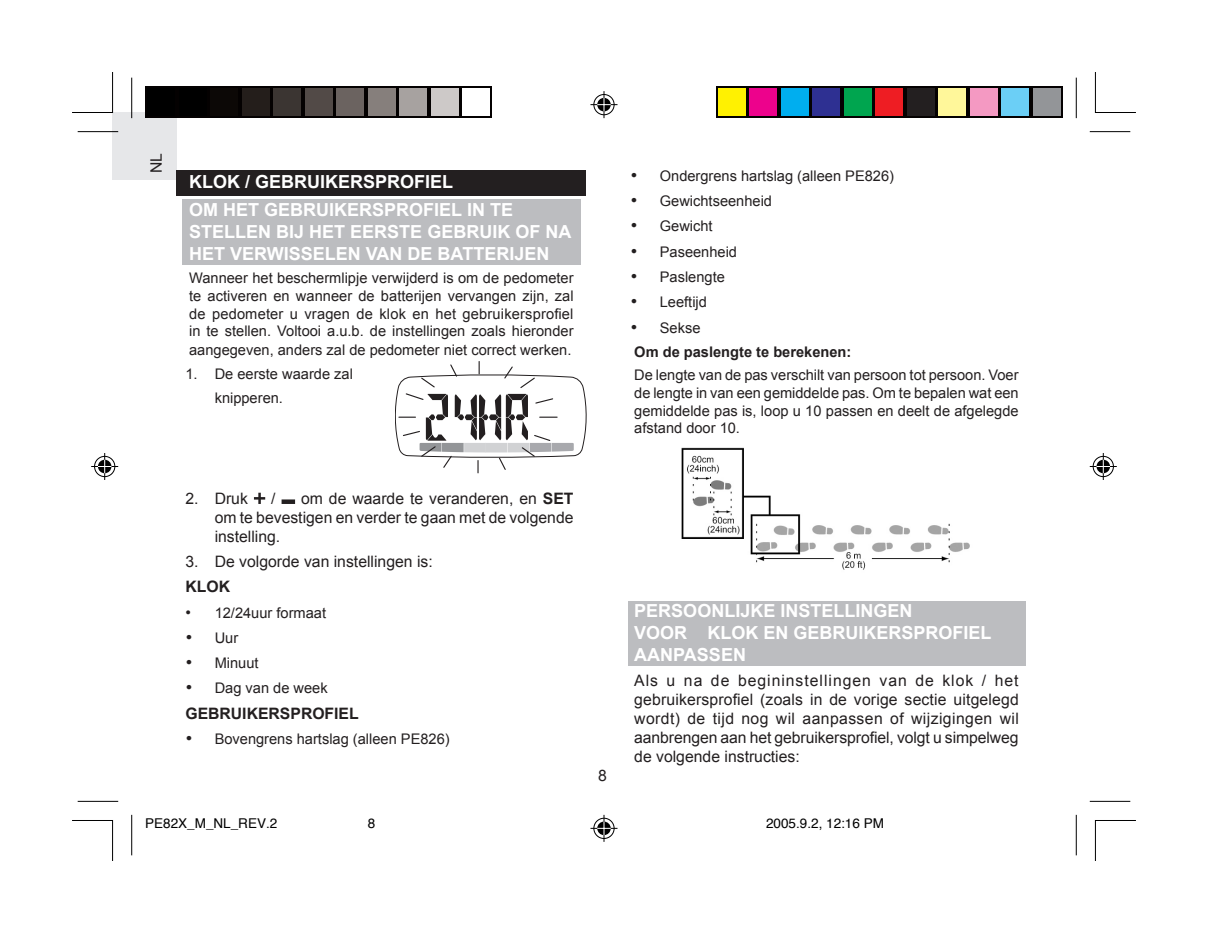
<style>
.page{position:relative;width:1208px;height:933px;background:#fff}
.page>*{position:absolute;margin:0;border:0;box-sizing:border-box;transform-origin:0 0}
.HEAD_TEXT_1_copy{font:700 18px/21.6px "Arial";color:#fff}
.HEAD_TEXT_1{font:700 18px "Arial";color:#fff}
.TEXT{font:15.75px/18.9px "Arial";letter-spacing:-.005em;color:#231f20;text-align:justify}
.TEXT_NUMBER_1{font:15.75px/18.9px "Arial";color:#231f20;text-align:justify}
.TEXT_NUMBER_1-2{font:700 15.75px "Arial";color:#231f20}
.TEXT-2{font:14.62px/18px "Arial";color:#231f20;text-align:justify}
.TEXT_NUMBER_1-3{font:14.62px "Arial";color:#231f20}
.TEXT-3{font:700 14.62px "Arial";color:#231f20}
.t1{font:13.5px "Helvetica";color:#000}
.s1{font-weight:700}
.s2{font-size:15.75px}
</style>
<div class="page">
<div style="left:112px;top:112px;width:64px;height:67px;background:#e6e7e9"></div>
<div style="left:182px;top:199px;width:398px;height:65px;background:#bcbdc0"></div>
<div style="left:176px;top:170px;width:410px;height:25px;background:#231f20"></div>
<div style="left:628px;top:601px;width:397px;height:65px;background:#bcbdc0"></div>
<img style="left:681px;top:447px;width:289px;height:123px">
<svg style="left:254px;top:493px;width:11px;height:11px"></svg>
<svg style="left:281px;top:499px;width:14px;height:5px"></svg>
<svg style="left:395px;top:361px;width:191px;height:112px"></svg>
<svg style="left:145px;top:87px;width:347px;height:31px;background:#181514"></svg>
<div style="left:147px;top:89px;width:27px;height:27px;background:#000"></div>
<div style="left:179px;top:89px;width:27px;height:27px;background:#000"></div>
<div style="left:210px;top:89px;width:27px;height:27px;background:#0c0806"></div>
<div style="left:242px;top:89px;width:27px;height:27px;background:#241e1b"></div>
<div style="left:273px;top:89px;width:27px;height:27px;background:#3b3532"></div>
<div style="left:305px;top:89px;width:27px;height:27px;background:#524a47"></div>
<div style="left:336px;top:89px;width:27px;height:27px;background:#6b6360"></div>
<div style="left:368px;top:89px;width:27px;height:27px;background:#867f7c"></div>
<div style="left:399px;top:89px;width:27px;height:27px;background:#a7a2a0"></div>
<div style="left:431px;top:89px;width:27px;height:27px;background:#cdc9c8"></div>
<div style="left:462px;top:89px;width:27px;height:27px;background:#fff"></div>
<svg style="left:716px;top:87px;width:346px;height:31px;background:#221e1d"></svg>
<div style="left:718px;top:89px;width:27px;height:27px;background:#fff101"></div>
<div style="left:749px;top:89px;width:27px;height:27px;background:#ed028c"></div>
<div style="left:781px;top:89px;width:27px;height:27px;background:#00aeef"></div>
<div style="left:812px;top:89px;width:27px;height:27px;background:#2e3092"></div>
<div style="left:844px;top:89px;width:27px;height:27px;background:#00a54f"></div>
<div style="left:875px;top:89px;width:27px;height:27px;background:#ee1d23"></div>
<div style="left:907px;top:89px;width:27px;height:27px;background:#231f20"></div>
<div style="left:938px;top:89px;width:27px;height:27px;background:#fff79a"></div>
<div style="left:970px;top:89px;width:27px;height:27px;background:#f499c2"></div>
<div style="left:1001px;top:89px;width:27px;height:27px;background:#6bcff6"></div>
<div style="left:1033px;top:89px;width:27px;height:27px;background:#939598"></div>
<hr style="left:131px;top:78px;width:1px;height:40px;background:#000">
<hr style="left:78px;top:131px;width:40px;height:1px;background:#000">
<hr style="left:1075px;top:78px;width:1px;height:40px;background:#000">
<hr style="left:1089px;top:131px;width:41px;height:1px;background:#000">
<hr style="left:131px;top:815px;width:1px;height:40px;background:#000">
<hr style="left:78px;top:801px;width:40px;height:1px;background:#000">
<hr style="left:1075px;top:815px;width:1px;height:40px;background:#000">
<hr style="left:1089px;top:801px;width:41px;height:1px;background:#000">
<svg style="left:72px;top:72px;width:41px;height:41px"></svg>
<svg style="left:1094px;top:72px;width:42px;height:41px"></svg>
<svg style="left:72px;top:820px;width:41px;height:41px"></svg>
<svg style="left:1094px;top:820px;width:42px;height:41px"></svg>
<svg style="left:590px;top:91px;width:27px;height:27px"></svg>
<svg style="left:590px;top:815px;width:27px;height:27px"></svg>
<svg style="left:91px;top:453px;width:27px;height:27px"></svg>
<svg style="left:1089px;top:453px;width:27px;height:27px"></svg>
<p class="TEXT" style="left:147px;top:173px;width:22px;rotate:-90deg">NL</p>
<p class="HEAD_TEXT_1" style="left:189px;top:172px;width:266px">KLOK / GEBRUIKERSPROFIEL</p>
<p class="HEAD_TEXT_1_copy" style="left:189px;top:199px;width:384px">OM HET GEBRUIKERSPROFIEL IN TE<br>STELLEN BIJ HET EERSTE GEBRUIK OF NA<br>HET VERWISSELEN VAN DE BATTERIJEN</p>
<p class="TEXT-2" style="left:189px;top:269px;width:386px">Wanneer het beschermlipje verwijderd is om de pedometer te activeren en wanneer de batterijen vervangen zijn, zal de pedometer u vragen de klok en het gebruikersprofiel in te stellen. Voltooi a.u.b. de instellingen zoals hieronder aangegeven, anders zal de pedometer niet correct werken.</p>
<p class="TEXT_NUMBER_1-3" style="left:185px;top:366px;width:169px">1. De eerste waarde zal</p>
<p class="TEXT_NUMBER_1-3" style="left:215px;top:389px;width:70px">knipperen.</p>
<p class="TEXT_NUMBER_1" style="left:185px;top:489px;width:64px">2. Druk</p>
<p class="TEXT_NUMBER_1" style="left:271px;top:489px;width:6px">/</p>
<p class="TEXT_NUMBER_1" style="left:215px;top:489px;width:360px;text-indent:86px">om de waarde te veranderen, en <span class="s1">SET </span>om te bevestigen en verder te gaan met de volgende instelling.</p>
<p class="TEXT_NUMBER_1" style="left:185px;top:552px;width:249px">3. De volgorde van instellingen is:</p>
<p class="TEXT_NUMBER_1-2" style="left:185px;top:578px;width:46px">KLOK</p>
<p class="TEXT_NUMBER_1-3" style="left:185px;top:604px;width:142px"><span class="s2">•</span> 12/24uur formaat</p>
<p class="TEXT_NUMBER_1-3" style="left:185px;top:630px;width:54px">• Uur</p>
<p class="TEXT_NUMBER_1-3" style="left:185px;top:655px;width:75px">• Minuut</p>
<p class="TEXT_NUMBER_1-3" style="left:185px;top:680px;width:144px">• Dag van de week</p>
<p class="TEXT_NUMBER_1-2" style="left:185px;top:704px;width:175px">GEBRUIKERSPROFIEL</p>
<p class="TEXT_NUMBER_1-3" style="left:185px;top:731px;width:266px">• Bovengrens hartslag (alleen PE826)</p>
<p class="TEXT" style="left:598px;top:766px;width:10px">8</p>
<p class="TEXT_NUMBER_1-3" style="left:630px;top:168px;width:265px">• Ondergrens hartslag (alleen PE826)</p>
<p class="TEXT_NUMBER_1-3" style="left:630px;top:193px;width:143px">• Gewichtseenheid</p>
<p class="TEXT_NUMBER_1-3" style="left:630px;top:218px;width:84px">• Gewicht</p>
<p class="TEXT_NUMBER_1-3" style="left:630px;top:243px;width:108px">• Paseenheid</p>
<p class="TEXT_NUMBER_1-3" style="left:630px;top:269px;width:96px">• Paslengte</p>
<p class="TEXT_NUMBER_1-3" style="left:630px;top:294px;width:78px">• Leeftijd</p>
<p class="TEXT_NUMBER_1-3" style="left:630px;top:319px;width:71px">• Sekse</p>
<p class="TEXT-3" style="left:634px;top:343px;width:219px">Om de paslengte te berekenen:</p>
<p class="TEXT-2" style="left:634px;top:367px;width:386px">De lengte van de pas verschilt van persoon tot persoon. Voer de lengte in van een gemiddelde pas. Om te bepalen wat een gemiddelde pas is, loop u 10 passen en deelt de afgelegde afstand door 10.</p>
<p class="HEAD_TEXT_1_copy" style="left:634px;top:600px;width:359px">PERSOONLIJKE INSTELLINGEN<br>VOOR KLOK EN GEBRUIKERSPROFIEL<br>AANPASSEN</p>
<p class="TEXT" style="left:634px;top:671px;width:386px">Als u na de begininstellingen van de klok / het gebruikersprofiel (zoals in de vorige sectie uitgelegd wordt) de tijd nog wil aanpassen of wijzigingen wil aanbrengen aan het gebruikersprofiel, volgt u simpelweg de volgende instructies:</p>
<p class="t1" style="left:145px;top:814px;width:134px">PE82X_M_NL_REV.2</p>
<p class="t1" style="left:368px;top:814px;width:9px">8</p>
<p class="t1" style="left:766px;top:814px;width:119px">2005.9.2, 12:16 PM</p>
</div>
